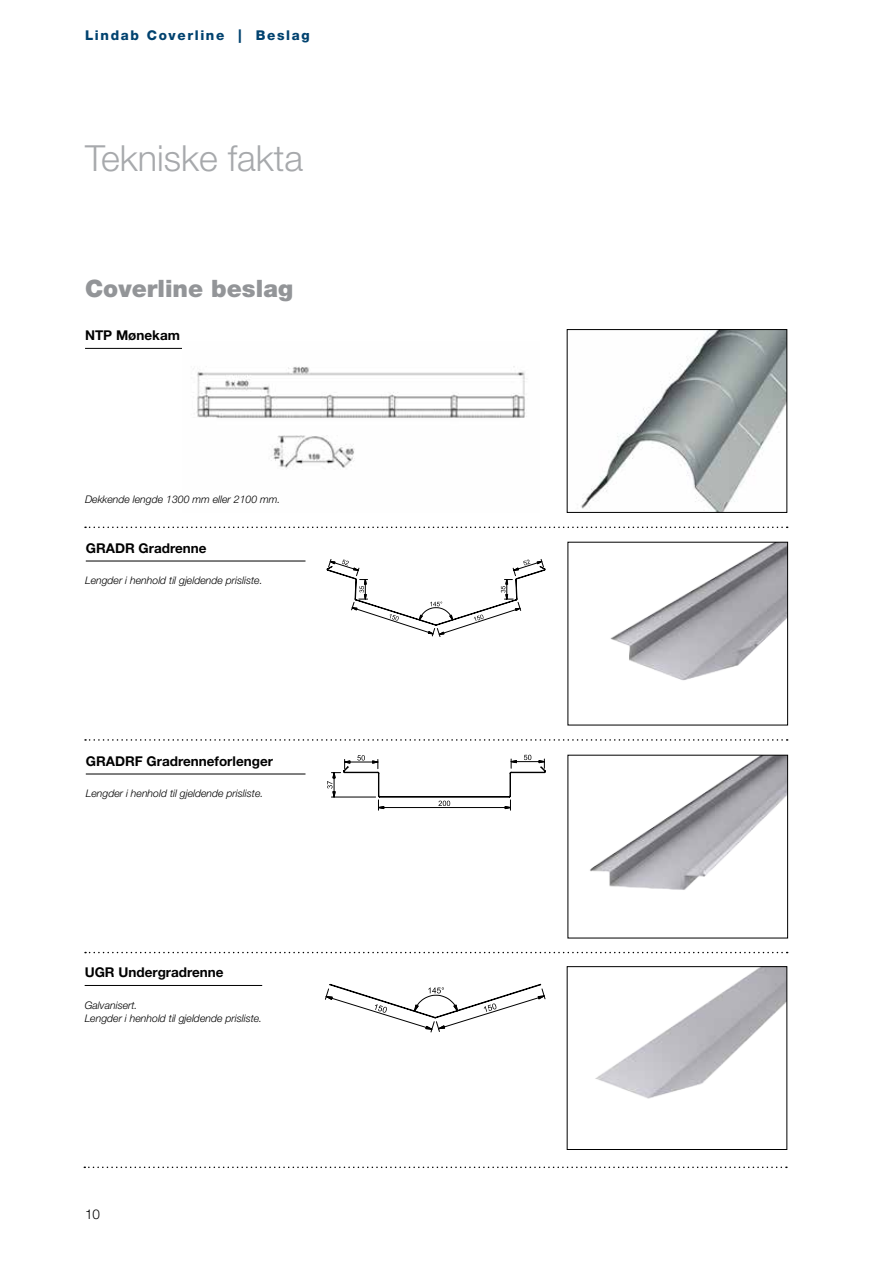
<style>
.page{position:relative;width:893px;height:1263px;background:#fff}
.page>*{position:absolute;margin:0;border:0;box-sizing:border-box;transform-origin:0 0}
.t1{font:300 36px "Helvetica Neue";color:#a7a9ac}
.t2{font:900 24px "Helvetica Neue";color:#939598}
.t3{font:700 13.5px "Helvetica Neue";color:#000}
.t4{font:800 13.5px "Helvetica Neue";letter-spacing:.12em;color:#00426f}
.t5{font:300 13.5px "Helvetica Neue";color:#000}
.t6{font:italic 300 10.5px/13.5px "Helvetica Neue";color:#000}
</style>
<div class="page">
<svg style="left:85px;top:739px;width:703px;height:2px"></svg>
<img style="left:610px;top:544px;width:176px;height:137px">
<hr style="left:86px;top:561px;width:219px;height:1px;background:#000">
<img style="left:595px;top:968px;width:190px;height:131px">
<div style="left:567px;top:966px;width:220px;height:184px;border:1px solid #000"></div>
<svg style="left:326px;top:559px;width:220px;height:78px"></svg>
<svg style="left:85px;top:952px;width:703px;height:1px"></svg>
<hr style="left:85px;top:985px;width:177px;height:1px;background:#000">
<svg style="left:325px;top:983px;width:220px;height:50px"></svg>
<img style="left:581px;top:331px;width:204px;height:180px">
<div style="left:567px;top:329px;width:220px;height:184px;border:1px solid #000"></div>
<hr style="left:85px;top:348px;width:178px;height:1px;background:#000">
<img style="left:183px;top:348px;width:342px;height:120px">
<svg style="left:85px;top:526px;width:703px;height:2px"></svg>
<svg style="left:84px;top:1166px;width:703px;height:2px"></svg>
<img style="left:590px;top:757px;width:196px;height:133px">
<hr style="left:86px;top:774px;width:219px;height:1px;background:#000">
<svg style="left:327px;top:755px;width:219px;height:56px"></svg>
<p class="t4" style="left:85px;top:27px;width:226px">Lindab Coverline | Beslag</p>
<h1 class="t1" style="left:85px;top:136px;width:220px">Tekniske fakta</h1>
<h2 class="t2" style="left:85px;top:274px;width:210px">Coverline beslag</h2>
<p class="t3" style="left:85px;top:327px;width:96px">NTP Mønekam</p>
<p class="t6" style="left:85px;top:492px;width:197px">Dekkende lengde 1300 mm eller 2100 mm.</p>
<p class="t3" style="left:86px;top:540px;width:122px">GRADR Gradrenne</p>
<p class="t6" style="left:85px;top:574px;width:179px">Lengder i henhold til gjeldende prisliste.</p>
<p class="t3" style="left:86px;top:752px;width:189px">GRADRF Gradrenneforlenger</p>
<p class="t6" style="left:86px;top:787px;width:179px">Lengder i henhold til gjeldende prisliste.</p>
<p class="t3" style="left:85px;top:964px;width:141px">UGR Undergradrenne</p>
<p class="t6" style="left:85px;top:998px;width:179px">Galvanisert.<br>Lengder i henhold til gjeldende prisliste.</p>
<p class="t5" style="left:85px;top:1206px;width:17px">10</p>
</div>
